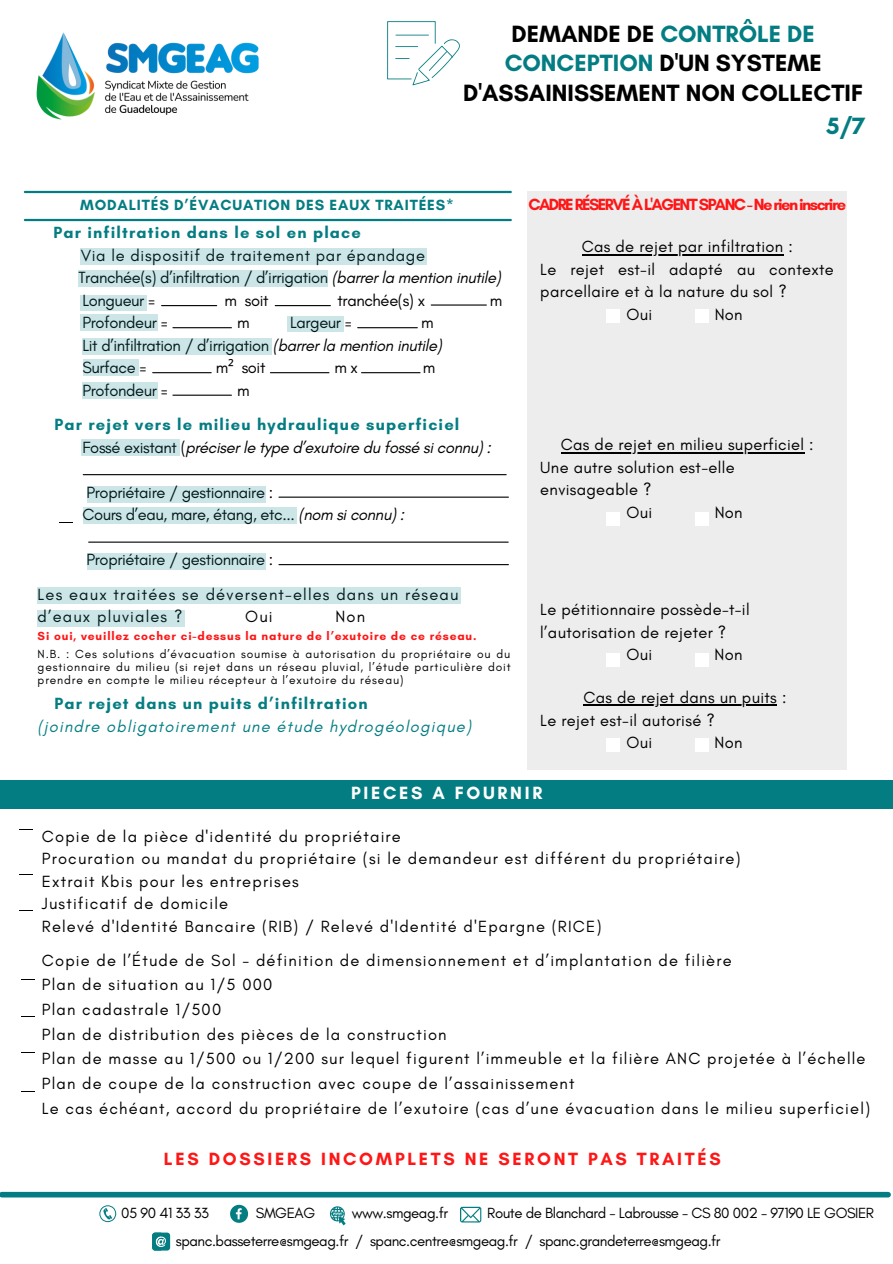
<style>
.page{position:relative;width:893px;height:1264px;background:#fff}
.page>*{position:absolute;margin:0;border:0;box-sizing:border-box;transform-origin:0 0}
.t1{font:700 24px/29.2px "Glacial Indifference";color:#000;text-align:center}
.t2{font:700 24px "Glacial Indifference";color:#047d82}
.t3{font:700 18px "Glacial Indifference";letter-spacing:.15em;color:#ff1616}
.t4{font:700 18px "Glacial Indifference";letter-spacing:.15em;color:#fff}
.t5{font:16.5px/24.6px "Glacial Indifference";letter-spacing:.07em;color:#000}
.t6{font:16.5px/22.5px "Glacial Indifference";letter-spacing:-.025em;color:#000}
.t7{font:16.5px "Glacial Indifference";letter-spacing:.02em;color:#000}
.t8{font:700 16.5px/22.5px "Glacial Indifference";letter-spacing:.07em;color:#047d82}
.t9{font:italic 16.5px "Glacial Indifference";letter-spacing:.07em;color:#047d82}
.t10{font:700 16.5px "Glacial Indifference";letter-spacing:-.095em;color:#ff1616}
.t11{font:15px/28px "Glacial Indifference";letter-spacing:-.03em;color:#000}
.t12{font:700 15px "Glacial Indifference";letter-spacing:.055em;color:#047d82}
.t13{font:12px/13px "Glacial Indifference";letter-spacing:.07em;color:#000;text-align:justify}
.t14{font:700 12px "Glacial Indifference";letter-spacing:.07em;color:#ff1616}
.s1{color:#047d82}
.s2{font-style:italic}
.s3{font-family:"Noto Sans"}
.s4{font-weight:400;color:#000}
.s5{font-weight:400;font-style:italic;color:#000}
</style>
<div class="page">
<svg style="left:387px;top:21px;width:73px;height:64px"></svg>
<div style="left:527px;top:191px;width:319px;height:578px;background:#ededed"></div>
<hr style="left:581px;top:254px;width:202px;height:1px;background:#000">
<hr style="left:561px;top:452px;width:243px;height:1px;background:#000">
<hr style="left:583px;top:704px;width:194px;height:2px;background:#000">
<div style="left:80px;top:248px;width:347px;height:16px;background:#cce5e6"></div>
<div style="left:80px;top:295px;width:66px;height:16px;background:#cce5e6"></div>
<div style="left:38px;top:587px;width:423px;height:17px;background:#cce5e6"></div>
<div style="left:81px;top:439px;width:98px;height:16px;background:#cce5e6"></div>
<div style="left:606px;top:512px;width:13px;height:13px;background:#fff"></div>
<div style="left:695px;top:512px;width:13px;height:13px;background:#fff"></div>
<div style="left:606px;top:309px;width:13px;height:13px;background:#fff"></div>
<div style="left:695px;top:309px;width:13px;height:13px;background:#fff"></div>
<div style="left:83px;top:507px;width:213px;height:16px;background:#cce5e6"></div>
<hr style="left:25px;top:191px;width:485px;height:2px;background:#047d82">
<hr style="left:25px;top:219px;width:485px;height:2px;background:#047d82">
<svg style="left:606px;top:666px;width:13px;height:1px"></svg>
<div style="left:606px;top:653px;width:13px;height:13px;background:#fff"></div>
<svg style="left:695px;top:666px;width:13px;height:1px"></svg>
<div style="left:695px;top:653px;width:13px;height:13px;background:#fff"></div>
<svg style="left:606px;top:738px;width:13px;height:1px"></svg>
<div style="left:606px;top:739px;width:13px;height:13px;background:#fff"></div>
<svg style="left:695px;top:738px;width:13px;height:1px"></svg>
<div style="left:695px;top:739px;width:13px;height:13px;background:#fff"></div>
<div style="left:78px;top:270px;width:250px;height:16px;background:#cce5e6"></div>
<div style="left:80px;top:314px;width:78px;height:17px;background:#cce5e6"></div>
<div style="left:287px;top:315px;width:56px;height:17px;background:#cce5e6"></div>
<div style="left:83px;top:338px;width:189px;height:16px;background:#cce5e6"></div>
<div style="left:83px;top:382px;width:75px;height:16px;background:#cce5e6"></div>
<div style="left:83px;top:359px;width:55px;height:17px;background:#cce5e6"></div>
<div style="left:87px;top:486px;width:178px;height:16px;background:#cce5e6"></div>
<div style="left:87px;top:553px;width:178px;height:16px;background:#cce5e6"></div>
<div style="left:38px;top:609px;width:147px;height:17px;background:#cce5e6"></div>
<div style="left:0;top:780px;width:892px;height:28px;background:#047d82"></div>
<svg style="left:19px;top:829px;width:14px;height:1px"></svg>
<svg style="left:19px;top:874px;width:14px;height:1px"></svg>
<svg style="left:21px;top:979px;width:14px;height:1px"></svg>
<img style="left:36px;top:32px;width:223px;height:88px">
<div style="left:2px;top:1191px;width:886px;height:6px;background:#047d82"></div>
<svg style="left:99px;top:1205px;width:17px;height:17px"></svg>
<svg style="left:460px;top:1206px;width:21px;height:16px"></svg>
<div style="left:152px;top:1232px;width:18px;height:18px;background:#047d82;border-radius:3px"></div>
<svg style="left:152px;top:1232px;width:14px;height:18px"></svg>
<svg style="left:330px;top:1206px;width:15px;height:19px"></svg>
<svg style="left:230px;top:1204px;width:18px;height:18px"></svg>
<hr style="left:83px;top:474px;width:423px;height:1px;background:#000">
<hr style="left:279px;top:496px;width:229px;height:1px;background:#000">
<hr style="left:89px;top:541px;width:419px;height:1px;background:#000">
<hr style="left:279px;top:564px;width:229px;height:1px;background:#000">
<hr style="left:173px;top:394px;width:58px;height:2px;background:#000">
<hr style="left:153px;top:372px;width:58px;height:1px;background:#000">
<hr style="left:270px;top:372px;width:59px;height:1px;background:#000">
<hr style="left:361px;top:372px;width:59px;height:1px;background:#000">
<hr style="left:357px;top:327px;width:60px;height:1px;background:#000">
<hr style="left:173px;top:327px;width:58px;height:1px;background:#000">
<hr style="left:161px;top:305px;width:56px;height:1px;background:#000">
<hr style="left:275px;top:305px;width:55px;height:1px;background:#000">
<hr style="left:431px;top:304px;width:55px;height:1px;background:#000">
<svg style="left:21px;top:1052px;width:14px;height:1px"></svg>
<h1 class="t1" style="left:463px;top:19px;width:401px">DEMANDE DE <span class="s1">CONTRÔLE DE<br>CONCEPTION</span> D'UN SYSTEME<br>D'ASSAINISSEMENT NON COLLECTIF</h1>
<h1 class="t2" style="left:826px;top:111px;width:40px">5/7</h1>
<p class="t12" style="left:80px;top:195px;width:375px">MODALITÉS D’ÉVACUATION DES EAUX TRAITÉ ES*</p>
<p class="t10" style="left:528px;top:194px;width:319px">CADRE RÉSERVÉÀ L'AGENTSPANC-Nerieninscrire</p>
<p class="t8" style="left:53px;top:221px;width:309px">Par infiltration dans le sol en place</p>
<p class="t6" style="left:78px;top:244px;width:424px">Via le dispositif de traitement par épandage<br>Tranchée(s) d’infiltration / d’irrigation <span class="s2">(barrer la mention inutile)<br></span>Longueur =</p>
<p class="t5" style="left:224px;top:288px;width:46px">m soit</p>
<p class="t6" style="left:337px;top:289px;width:89px">tranchée(s) x</p>
<p class="t5" style="left:490px;top:288px;width:14px">m</p>
<p class="t6" style="left:82px;top:311px;width:87px">Profondeur =</p>
<p class="t5" style="left:237px;top:310px;width:14px">m</p>
<p class="t6" style="left:290px;top:311px;width:64px">Largeur =</p>
<p class="t6" style="left:82px;top:311px;width:361px;text-indent:339px">m<br>Lit d’infiltration / d’irrigation <span class="s2">(barrer la mention inutile)<br></span>Surface =</p>
<p class="t5" style="left:216px;top:355px;width:51px">m<span class="s3">²</span> soit</p>
<p class="t5" style="left:334px;top:355px;width:25px">mx</p>
<p class="t5" style="left:423px;top:355px;width:14px">m</p>
<p class="t6" style="left:82px;top:379px;width:87px">Profondeur =</p>
<p class="t5" style="left:237px;top:378px;width:14px">m</p>
<p class="t8" style="left:82px;top:413px;width:410px;text-indent:-28px">Par rejet vers le milieu hydraulique superficiel<br><span class="s4">Fossé existant (</span><span class="s5">préciser le type d’exutoire du fossé si connu) :</span></p>
<p class="t6" style="left:82px;top:480px;width:323px">Propriétaire / gestionnaire :<br>Cours d’eau, mare, étang, etc... <span class="s2">(nom si connu) :</span></p>
<p class="t5" style="left:38px;top:542px;width:422px;line-height:34.5px;text-indent:49px">Propriétaire / gestionnaire :<br>Les eaux traitées se déversent-elles dans un réseau</p>
<p class="t5" style="left:38px;top:604px;width:146px">d’eaux pluviales ?</p>
<p class="t5" style="left:245px;top:604px;width:29px">Oui</p>
<p class="t5" style="left:335px;top:604px;width:31px">Non</p>
<p class="t14" style="left:38px;top:628px;width:440px">Si oui, veuillez cocher ci-dessus la nature de l’exutoire de ce réseau.</p>
<p class="t13" style="left:38px;top:647px;width:474px">N.B. : Ces solutions d’évacuation soumise à autorisation du propriétaire ou du gestionnaire du milieu (si rejet dans un réseau pluvial, l’étude particulière doit prendre en compte le milieu récepteur à l’exutoire du réseau)</p>
<p class="t8" style="left:54px;top:692px;width:314px">Par rejet dans un puits d’infiltration</p>
<p class="t9" style="left:38px;top:716px;width:435px">(joindre obligatoirement une étude hydrogéologique)</p>
<p class="t7" style="left:581px;top:237px;width:212px">Cas de rejet par infiltration :</p>
<p class="t7" style="left:540px;top:259px;width:295px">Le rejet est-il adapté au contexte</p>
<p class="t7" style="left:540px;top:282px;width:248px">parcellaire et à la nature du sol ?</p>
<p class="t5" style="left:626px;top:302px;width:27px">Oui</p>
<p class="t5" style="left:714px;top:302px;width:30px">Non</p>
<p class="t7" style="left:561px;top:435px;width:254px">Cas de rejet en milieu superficiel :</p>
<p class="t7" style="left:540px;top:457px;width:196px">Une autre solution est-elle</p>
<p class="t7" style="left:540px;top:479px;width:113px">envisageable ?</p>
<p class="t5" style="left:626px;top:500px;width:27px">Oui</p>
<p class="t5" style="left:714px;top:500px;width:30px">Non</p>
<p class="t7" style="left:540px;top:599px;width:211px">Le pétitionnaire possède-t-il</p>
<p class="t7" style="left:540px;top:622px;width:187px">l’autorisation de rejeter ?</p>
<p class="t5" style="left:626px;top:642px;width:27px">Oui</p>
<p class="t5" style="left:714px;top:642px;width:30px">Non</p>
<p class="t7" style="left:583px;top:687px;width:204px">Cas de rejet dans un puits :</p>
<p class="t7" style="left:540px;top:710px;width:176px">Le rejet est-il autorisé ?</p>
<p class="t5" style="left:626px;top:730px;width:27px">Oui</p>
<p class="t5" style="left:714px;top:730px;width:30px">Non</p>
<p class="t4" style="left:351px;top:782px;width:193px">PIECES A FOURNIR</p>
<p class="t5" style="left:42px;top:824px;width:700px;line-height:22.5px">Copie de la pièce d'identité du propriétaire<br>Procuration ou mandat du propriétaire (si le demandeur est différent du propriétaire)<br>Extrait Kbis pour les entreprises<br>Justificatif de domicile<br>Relevé d'Identité Bancaire (RIB) / Relevé d'Identité d'Epargne (RICE)</p>
<p class="t5" style="left:42px;top:948px;width:829px">Copie de l’Étude de Sol - définition de dimensionnement et d’implantation de filière<br>Plan de situation au 1/5 000<br>Plan cadastrale 1/500<br>Plan de distribution des pièces de la construction<br>Plan de masse au 1/500 ou 1/200 sur lequel figurent l’immeuble et la filière ANC projetée à l’échelle Plan de coupe de la construction avec coupe de l’assainissement<br>Le cas échéant, accord du propriétaire de l’exutoire (cas d’une évacuation dans le milieu superficiel)</p>
<p class="t3" style="left:164px;top:1147px;width:558px">LES DOSSIERS INCOMPLETS NE SERONT PAS TRAITÉS</p>
<p class="t11" style="left:256px;top:1198px;width:61px">SMGEAG</p>
<p class="t11" style="left:351px;top:1198px;width:98px">www.smgeag.fr</p>
<p class="t11" style="left:487px;top:1198px;width:388px">Route de Blanchard - Labrousse - CS 80 002 - 97190 LE GOSIER</p>
<p class="t11" style="left:176px;top:1198px;width:546px;text-indent:-54px">05 90 41 33 33<br>spanc.basseterre@smgeag.fr / spanc.centre@smgeag.fr / spanc.grandeterre@smgeag.fr</p>
</div>
